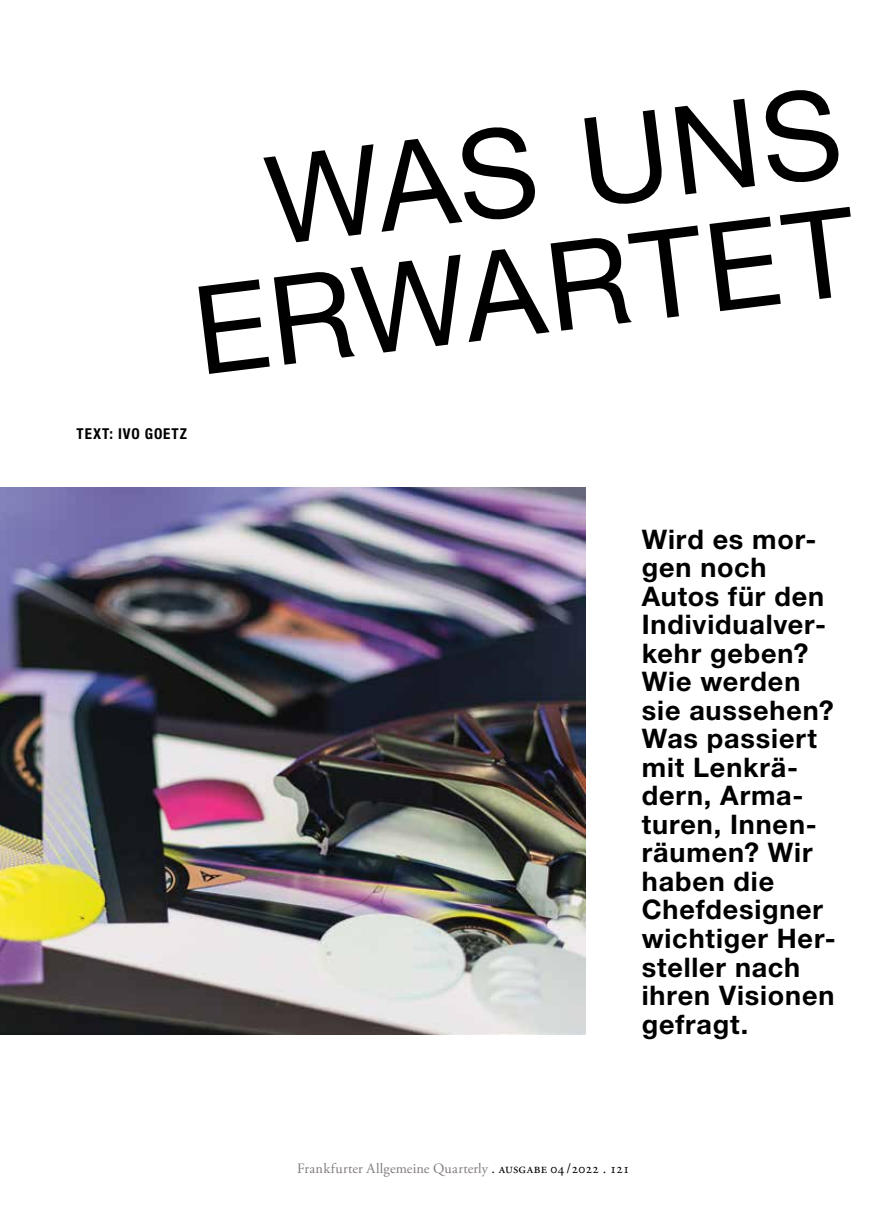
<style>
.page{position:relative;width:893px;height:1212px;background:#fff}
.page>*{position:absolute;margin:0;border:0;box-sizing:border-box;transform-origin:0 0}
.t1{font:123px/120px "Helvetica Neue LT Pro";color:#000;text-align:right}
.t2{font:700 27px/28.5px "Helvetica Neue LT Pro";letter-spacing:.03em;color:#000}
.t3{font:700 condensed 15px "Helvetica Neue LT Pro";letter-spacing:.06em;color:#000}
.t4{font:14.25px "Adobe Garamond Pro";letter-spacing:.005em;color:#817b7a}
.s1{color:#000}
</style>
<div class="page">
<img style="left:0;top:488px;width:585px;height:546px">
<h1 class="t1" style="left:173px;top:154px;width:667px;rotate:-7deg">WAS UNS<br>ERWARTET</h1>
<p class="t3" style="left:77px;top:428px;width:112px">TEXT: IVO GOETZ</p>
<p class="t2" style="left:642px;top:527px;width:195px">Wird es mor&shy;gen noch<br>Autos für den<br>Individualver&shy;kehr geben?<br>Wie werden sie aussehen?<br>Was passiert mit Lenkrä&shy;dern, Arma&shy;turen, Innen&shy;räumen? Wir haben die<br>Chefdesigner wichtiger Her&shy;steller nach ihren Visionen gefragt.</p>
<p class="t4" style="left:297px;top:1161px;width:334px">Frankfurter Allgemeine Quarterly <span class="s1">. ausgabe 04 / 2022 . 121</span></p>
</div>
